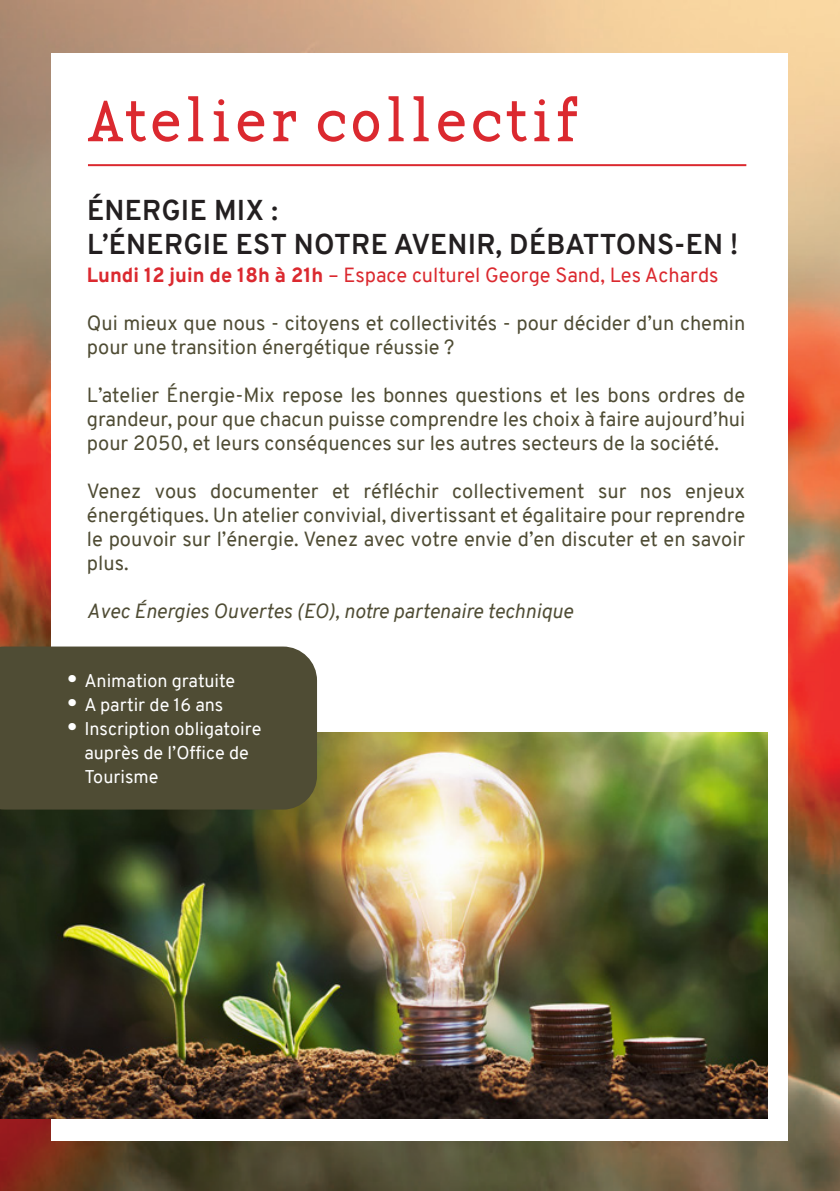
<style>
.page{position:relative;width:840px;height:1191px;background:#fff}
.page>*{position:absolute;margin:0;border:0;box-sizing:border-box;transform-origin:0 0}
.t1{font:60px "Base 12 Serif OT";color:#db292f}
.t2{font:700 28px "Overpass";letter-spacing:.01em;color:#231f20}
.t3{font:20px/24px "Overpass";color:#4f4c34;text-align:justify}
.t4{font:20px "Overpass";color:#db292f}
.t5{font:italic 20px "Overpass";color:#4f4c34}
.t6{font:18px/24px "Overpass";color:#fff}
.s1{font-weight:800}
.s2{font-weight:900;font-size:24px}
</style>
<div class="page">
<img style="left:0;top:0;width:839px;height:1191px">
<div style="left:52px;top:53px;width:735px;height:1087px;background:#fff"></div>
<hr style="left:88px;top:164px;width:658px;height:2px;background:#db292f">
<img style="left:0;top:732px;width:767px;height:387px">
<div style="left:0;top:646px;width:317px;height:163px;background:#4f4c34"></div>
<p class="t1" style="left:88px;top:85px;width:492px">Atelier collectif</p>
<p class="t2" style="left:87px;top:190px;width:192px">ÉNERGIE MIX :</p>
<p class="t2" style="left:87px;top:224px;width:652px">L’ÉNERGIE EST NOTRE AVENIR, DÉBATTONS-EN !</p>
<p class="t4" style="left:87px;top:260px;width:633px"><span class="s1">Lundi 12 juin de 18h à 21h</span> – Espace culturel George Sand, Les Achards</p>
<p class="t3" style="left:87px;top:311px;width:659px">Qui mieux que nous - citoyens et collectivités - pour décider d’un chemin pour une transition énergétique réussie ?</p>
<p class="t3" style="left:87px;top:383px;width:659px">L’atelier Énergie-Mix repose les bonnes questions et les bons ordres de grandeur, pour que chacun puisse comprendre les choix à faire aujourd’hui pour 2050, et leurs conséquences sur les autres secteurs de la société.</p>
<p class="t3" style="left:87px;top:479px;width:659px">Venez vous documenter et réfléchir collectivement sur nos enjeux énergétiques. Un atelier convivial, divertissant et égalitaire pour reprendre le pouvoir sur l’énergie. Venez avec votre envie d’en discuter et en savoir plus.</p>
<p class="t5" style="left:87px;top:596px;width:487px">Avec Énergies Ouvertes (EO), notre partenaire technique</p>
<p class="t6" style="left:67px;top:668px;width:169px"><span class="s2">•</span> Animation gratuite</p>
<p class="t6" style="left:67px;top:692px;width:157px"><span class="s2">•</span> A partir de 16 ans</p>
<p class="t6" style="left:84px;top:716px;width:178px;text-indent:-17px"><span class="s2">•</span> Inscription obligatoire auprès de l’Office de<br>Tourisme</p>
</div>
